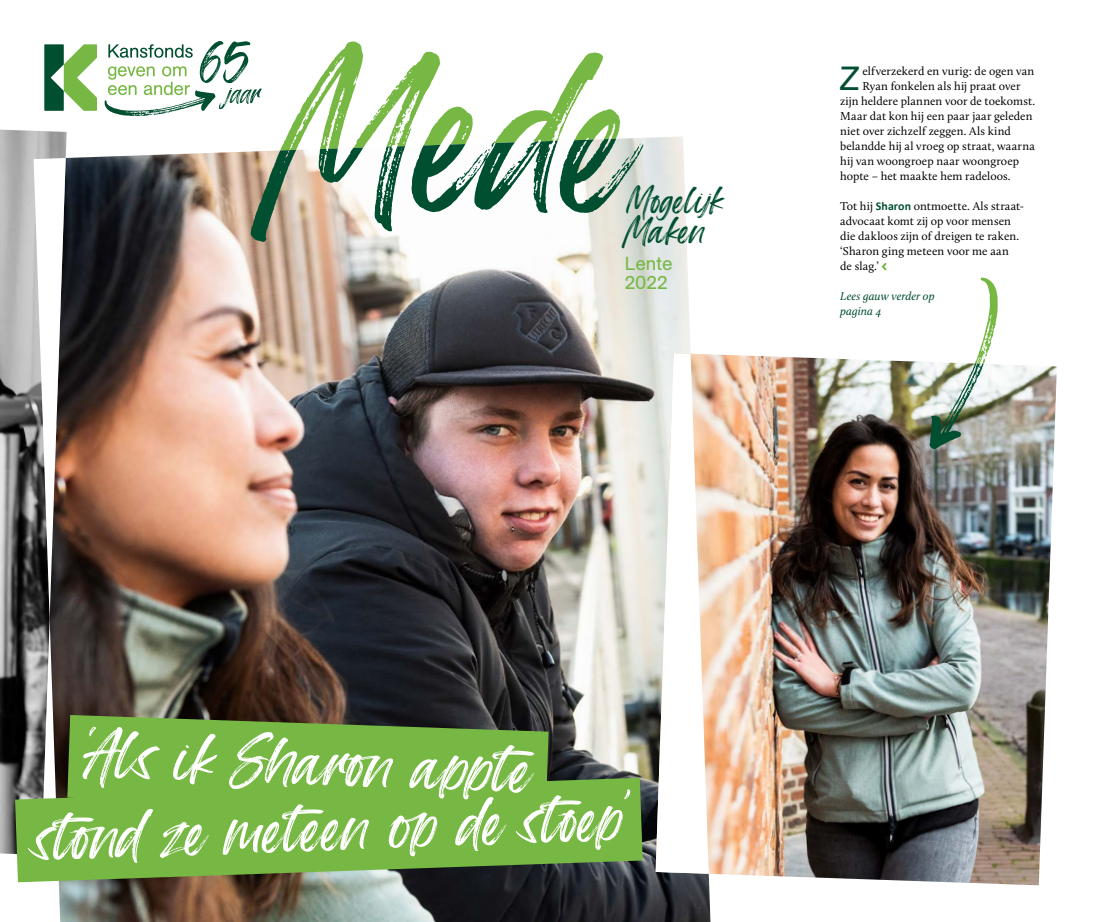
<style>
.page{position:relative;width:1099px;height:922px;background:#fff}
.page>*{position:absolute;margin:0;border:0;box-sizing:border-box;transform-origin:0 0}
.t1{font:67.5px "Kingston";color:#fff}
.t2{font:37.5px/30px "Kingston";letter-spacing:.02em;color:#004f30}
.t3{font:33.12px "AG Book Std";color:#004f30}
.t4{font:18.75px/18.8px "AG Book Std";letter-spacing:.005em;color:#76b843}
.t5{font:11.88px/15px "Calluna";letter-spacing:.005em;color:#000}
.t6{font:italic 11.88px/15px "Calluna";letter-spacing:.005em;color:#004f30}
.s1{font-family:"Kingston Alt"}
.s2{font-family:"Calibri";font-weight:700;color:#004f30}
</style>
<div class="page">
<svg style="left:287px;top:41px;width:334px;height:95px"></svg>
<svg style="left:44px;top:44px;width:53px;height:67px"></svg>
<svg style="left:105px;top:41px;width:157px;height:75px"></svg>
<img style="left:58px;top:136px;width:652px;height:785px">
<img style="left:0;top:130px;width:67px;height:724px">
<svg style="left:34px;top:158px;width:32px;height:460px"></svg>
<svg style="left:15px;top:777px;width:627px;height:105px;background:#6fa645"></svg>
<svg style="left:67px;top:714px;width:481px;height:100px;background:#6faa40"></svg>
<svg style="left:881px;top:263px;width:5px;height:7px"></svg>
<svg style="left:250px;top:139px;width:393px;height:103px"></svg>
<img style="left:655px;top:353px;width:401px;height:532px">
<img style="left:929px;top:277px;width:68px;height:172px">
<svg style="left:655px;top:353px;width:53px;height:520px"></svg>
<h2 class="t2" style="left:624px;top:185px;width:99px">Mogelij<span class="s1">k<br>M</span>aken</h2>
<h3 class="t4" style="left:624px;top:254px;width:49px">Lente<br>2022</h3>
<h3 class="t3" style="left:839px;top:59px;width:22px">Z</h3>
<p class="t5" style="left:862px;top:63px;width:173px">elfverzekerd en vurig: de ogen van</p>
<p class="t5" style="left:862px;top:78px;width:160px">Ryan fonkelen als hij praat over</p>
<p class="t5" style="left:840px;top:93px;width:196px">zijn heldere plannen voor de toekomst.</p>
<p class="t5" style="left:840px;top:108px;width:194px">Maar dat kon hij een paar jaar geleden</p>
<p class="t5" style="left:840px;top:123px;width:172px">niet over zichzelf zeggen. Als kind</p>
<p class="t5" style="left:840px;top:138px;width:196px">belandde hij al vroeg op straat, waarna</p>
<p class="t5" style="left:840px;top:153px;width:181px">hij van woongroep naar woongroep</p>
<p class="t5" style="left:840px;top:168px;width:172px">hopte – het maakte hem radeloos.</p>
<p class="t5" style="left:840px;top:198px;width:185px">Tot hij <span class="s2">Sharon</span> ontmoette. Als straat&shy;advocaat komt zij op voor mensen die dakloos zijn of dreigen te raken. ‘Sharon ging meteen voor me aan<br>de slag.’</p>
<p class="t6" style="left:840px;top:288px;width:96px">Lees gauw verder op pagina 4</p>
<h1 class="t1" style="left:88px;top:710px;width:445px;rotate:2deg">‘Als ik Sharon appte</h1>
<h1 class="t1" style="left:33px;top:794px;width:601px;rotate:-2deg">ston d ze meteen op de stoep’</h1>
</div>
